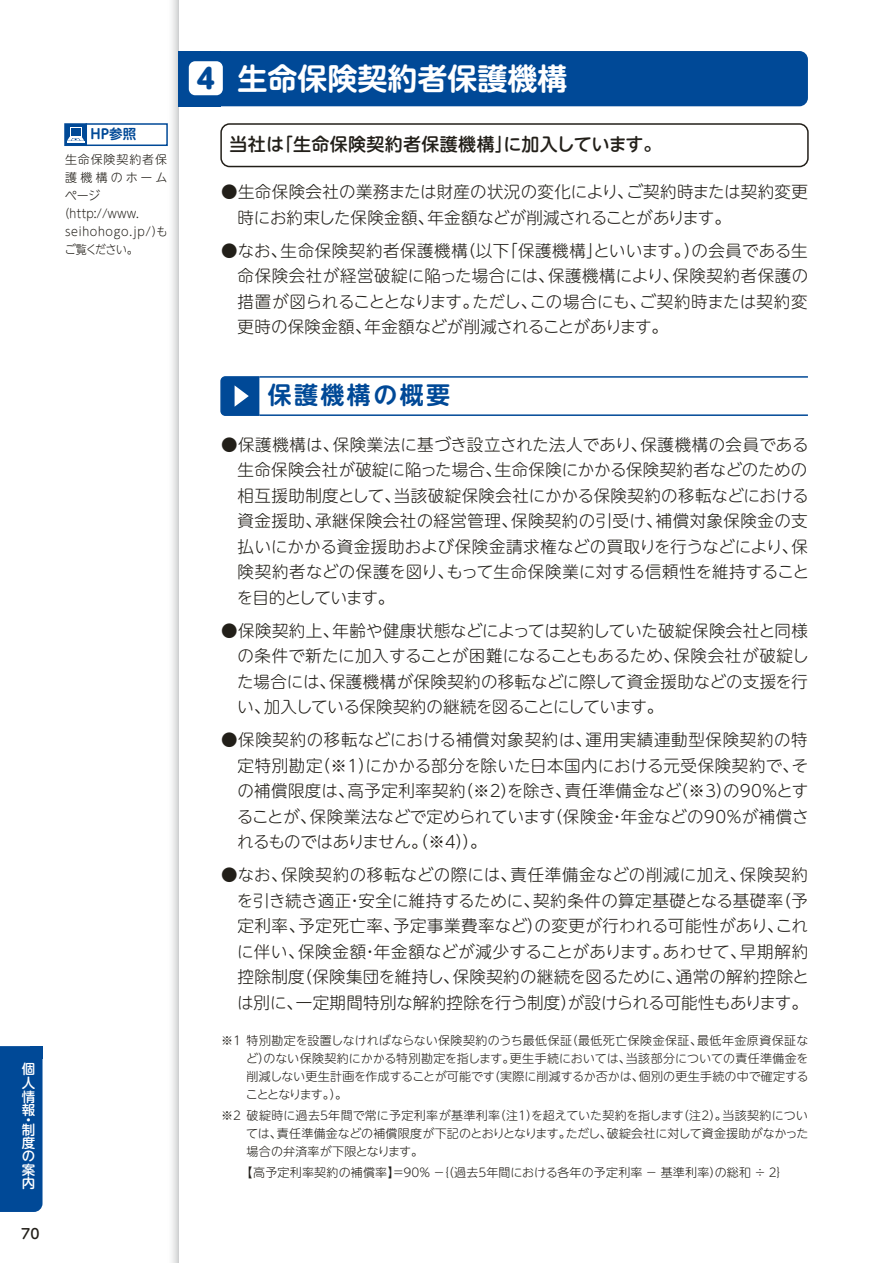
<style>
.page{position:relative;width:893px;height:1263px;background:#fff}
.page>*{position:absolute;margin:0;border:0;box-sizing:border-box;transform-origin:0 0}
.t1{font:30px "UD Shin M Go Pro De Bold 90 pv RKSJ H";color:#fff}
.t2{font:24px "UD Shin M Go Pro De Bold 90 pv RKSJ H";letter-spacing:.1em;color:#004997}
.t3{font:18px "UD Shin M Go Pro Medium 90 pv RKSJ H";letter-spacing:.02em;color:#221f19}
.t4{font:16.5px/25.5px "UD Shin M Go Pro Light 90 pv RKSJ H";letter-spacing:-.005em;color:#221f19;text-align:justify}
.t5{font:13.8px "UD Shin M Go Pro Medium 90 pv RKSJ H";color:#221f19}
.t6{font:13.5px/13.6px "UD Shin M Go Pro Medium 90 pv RKSJ H";color:#fff;text-align:justify}
.t7{font:13.5px "UD Shin M Go Pro De Bold 90 pv RKSJ H";color:#004997}
.t8{font:12px/18px "UD Shin M Go Pro Light 90 pv RKSJ H";letter-spacing:.01em;color:#221f19;text-align:justify}
.t9{font:12px "UD Shin M Go Pro Light 90 pv RKSJ H";letter-spacing:.01em;color:#221f19;scale:.92 1}
.t10{font:12px "UD Shin M Go Pro Light 90 pv RKSJ H";letter-spacing:.065em;color:#221f19;scale:.92 1}
.t11{font:12px "UD Shin M Go Pro Light 90 pv RKSJ H";letter-spacing:.07em;color:#221f19}
.t12{font:12px "UD Shin M Go Pro Light 90 pv RKSJ H";letter-spacing:.255em;color:#221f19}
.s1{font-family:"UD Shin M Go Pro Heavy 90 pv RKSJ H";font-size:27.15px;color:#004997}
</style>
<div class="page">
<svg style="left:172px;top:0;width:7px;height:1263px;background:#e0e1e2"></svg>
<div style="left:220px;top:123px;width:589px;height:44px;border:2px solid #221f19;border-radius:9px"></div>
<svg style="left:67px;top:126px;width:17px;height:11px"></svg>
<div style="left:64px;top:123px;width:23px;height:23px;border:2px solid #004997"></div>
<div style="left:86px;top:123px;width:82px;height:23px;border:2px solid #004997"></div>
<svg style="left:70px;top:127px;width:12px;height:9px"></svg>
<div style="left:71px;top:128px;width:10px;height:7px;background:#004997"></div>
<svg style="left:67px;top:137px;width:17px;height:4px"></svg>
<div style="left:179px;top:51px;width:629px;height:55px;background:#004997;border-radius:9px"></div>
<div style="left:179px;top:51px;width:42px;height:55px;background:#004997"></div>
<div style="left:189px;top:61px;width:34px;height:34px;background:#fff;border-radius:6px"></div>
<hr style="left:259px;top:376px;width:549px;height:2px;background:#004997">
<hr style="left:259px;top:414px;width:549px;height:2px;background:#004997">
<svg style="left:220px;top:376px;width:41px;height:40px;background:#2664a6"></svg>
<div style="left:0;top:1046px;width:43px;height:166px;background:#004997"></div>
<div style="left:30px;top:1046px;width:13px;height:13px;background:#004997"></div>
<p class="t7" style="left:91px;top:129px;width:47px">HP参照</p>
<p class="t11" style="left:65px;top:155px;width:104px">生命保険契約者保</p>
<p class="t12" style="left:65px;top:173px;width:104px">護機構のホーム</p>
<p class="t8" style="left:65px;top:188px;width:37px">ページ</p>
<p class="t9" style="left:59px;top:209px;width:89px">（http://www.</p>
<p class="t10" style="left:65px;top:227px;width:113px">seihohogo.jp/）も</p>
<p class="t9" style="left:65px;top:245px;width:81px">ご覧ください。</p>
<p class="t6" style="left:22px;top:1064px;width:15px">個人情報</p>
<p class="t6" style="left:22px;top:1117px;width:14px;line-height:9.8px">・制</p>
<p class="t6" style="left:22px;top:1138px;width:15px">度の案内</p>
<p class="t5" style="left:21px;top:1228px;width:20px">70</p>
<h1 class="t1" style="left:197px;top:68px;width:372px"><span class="s1">4</span> 生命保険契約者保護機構</h1>
<p class="t3" style="left:230px;top:138px;width:433px">当社は「生命保険契約者保護機構」に加入しています。</p>
<p class="t4" style="left:238px;top:181px;width:572px;text-indent:-16px">●生命保険会社の業務または財産の状況の変化により、ご契約時または契約変更時にお約束した保険金額、年金額などが削減されることがあります。</p>
<p class="t4" style="left:238px;top:240px;width:572px;text-indent:-16px">●なお、生命保険契約者保護機構（以下「保護機構」といいます。）の会員である生命保険会社が経営破綻に陥った場合には、保護機構により、保険契約者保護の措置が図られることとなります。ただし、この場合にも、ご契約時または契約変更時の保険金額、年金額などが削減されることがあります。</p>
<h2 class="t2" style="left:268px;top:386px;width:184px">保護機構の概要</h2>
<p class="t4" style="left:237px;top:434px;width:574px;text-indent:-16px">●保護機構は、保険業法に基づき設立された法人であり、保護機構の会員である生命保険会社が破綻に陥った場合、生命保険にかかる保険契約者などのための相互援助制度として、当該破綻保険会社にかかる保険契約の移転などにおける資金援助、承継保険会社の経営管理、保険契約の引受け、補償対象保険金の支払いにかかる資金援助および保険金請求権などの買取りを行うなどにより、保険契約者などの保護を図り、もって生命保険業に対する信頼性を維持することを目的としています。</p>
<p class="t4" style="left:237px;top:620px;width:573px;text-indent:-16px">●保険契約上、年齢や健康状態などによっては契約していた破綻保険会社と同様の条件で新たに加入することが困難になることもあるため、保険会社が破綻した場合には、保護機構が保険契約の移転などに際して資金援助などの支援を行い、加入している保険契約の継続を図ることにしています。</p>
<p class="t4" style="left:237px;top:730px;width:573px;text-indent:-16px">●保険契約の移転などにおける補償対象契約は、運用実績連動型保険契約の特定特別勘定（※１）にかかる部分を除いた日本国内における元受保険契約で、その補償限度は、高予定利率契約（※２）を除き、責任準備金など（※３）の90％とすることが、保険業法などで定められています（保険金・年金などの90％が補償されるものではありません。（※４））。</p>
<p class="t4" style="left:237px;top:865px;width:574px;text-indent:-16px">●なお、保険契約の移転などの際には、責任準備金などの削減に加え、保険契約を引き続き適正・安全に維持するために、契約条件の算定基礎となる基礎率（予定利率、予定死亡率、予定事業費率など）の変更が行われる可能性があり、これに伴い、保険金額・年金額などが減少することがあります。あわせて、早期解約控除制度（保険集団を維持し、保険契約の継続を図るために、通常の解約控除とは別に、一定期間特別な解約控除を行う制度）が設けられる可能性もあります。</p>
<p class="t8" style="left:246px;top:1033px;width:564px;text-indent:-25px">※１ 特別勘定を設置しなければならない保険契約のうち最低保証（最低死亡保険金保証、最低年金原資保証など）のない保険契約にかかる特別勘定を指します。更生手続においては、当該部分についての責任準備金を削減しない更生計画を作成することが可能です（実際に削減するか否かは、個別の更生手続の中で確定することとなります。）。</p>
<p class="t8" style="left:246px;top:1108px;width:564px;text-indent:-25px">※２ 破綻時に過去５年間で常に予定利率が基準利率（注１）を超えていた契約を指します（注２）。当該契約については、責任準備金などの補償限度が下記のとおりとなります。ただし、破綻会社に対して資金援助がなかった場合の弁済率が下限となります。</p>
<p class="t8" style="left:241px;top:1165px;width:550px">【高予定利率契約の補償率】＝90％ －｛（過去５年間における各年の予定利率 － 基準利率）の総和 ÷ ２｝</p>
</div>
